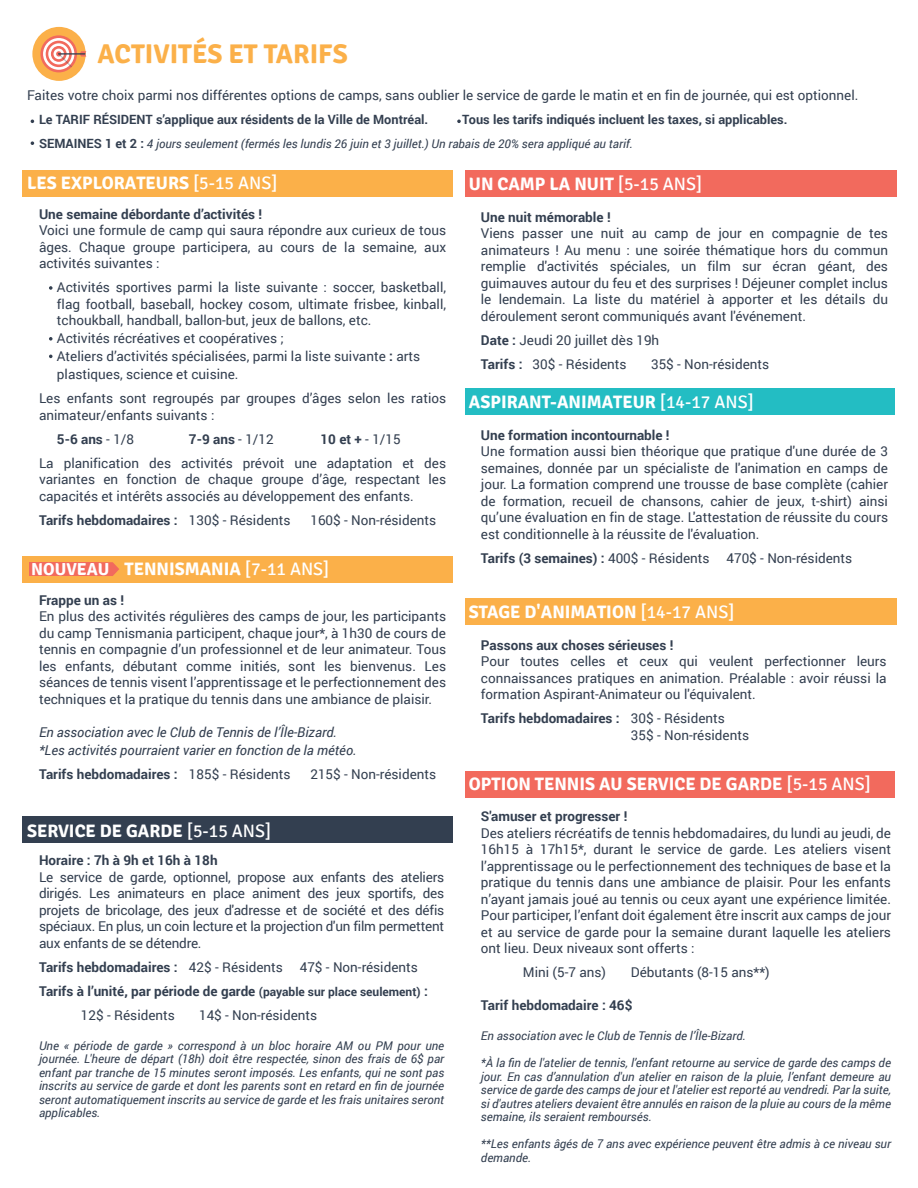
<style>
.page{position:relative;width:918px;height:1188px;background:#fff}
.page>*{position:absolute;margin:0;border:0;box-sizing:border-box;transform-origin:0 0}
.t1{font:700 27px "Signika";color:#fbb049}
.t2{font:700 18px "Signika";color:#fff}
.t3{font:700 17.25px "Signika";color:#fff}
.t4{font:13.5px/16.5px "Roboto";color:#333f50;text-align:justify}
.t5{font:700 13.5px "Roboto";color:#333f50}
.t6{font:italic 13.5px/18px "Roboto";color:#333f50}
.t7{font:700 12.75px "Roboto";color:#333f50}
.t8{font:italic 12px/13.5px "Roboto";color:#333f50;text-align:justify}
.s1{font-weight:700;font-style:normal;font-size:12.75px}
.s2{font-weight:400}
.s3{font-weight:700}
.s4{font-size:12px}
</style>
<div class="page">
<div style="left:22px;top:816px;width:431px;height:27px;background:#333f50"></div>
<div style="left:465px;top:170px;width:431px;height:27px;background:#f26a5d"></div>
<div style="left:465px;top:598px;width:432px;height:27px;background:#fbb049"></div>
<div style="left:32px;top:27px;width:54px;height:54px;background:#fbb049;border-radius:50%"></div>
<svg style="left:40px;top:35px;width:37px;height:37px"></svg>
<svg style="left:43px;top:38px;width:43px;height:34px"></svg>
<div style="left:22px;top:170px;width:431px;height:27px;background:#fbb049"></div>
<div style="left:22px;top:556px;width:431px;height:27px;background:#fbb049"></div>
<svg style="left:49px;top:286px;width:4px;height:4px"></svg>
<svg style="left:49px;top:355px;width:4px;height:3px"></svg>
<svg style="left:49px;top:337px;width:4px;height:4px"></svg>
<div style="left:465px;top:388px;width:430px;height:27px;background:#23bdc3"></div>
<div style="left:465px;top:771px;width:430px;height:27px;background:#f26a5d"></div>
<svg style="left:31px;top:141px;width:3px;height:4px"></svg>
<svg style="left:457px;top:120px;width:4px;height:3px"></svg>
<div style="left:29px;top:562px;width:69px;height:14px;background:#f26a5d"></div>
<svg style="left:98px;top:562px;width:21px;height:14px"></svg>
<h1 class="t1" style="left:97px;top:38px;width:252px">ACTIVITÉS ET TARIFS</h1>
<p class="t4" style="left:27px;top:87px;width:833px">Faites votre choix parmi nos différentes options de camps, sans oublier le service de garde le matin et en fin de journée, qui est optionnel.</p>
<p class="t7" style="left:39px;top:111px;width:391px">Le TARIF RÉSIDENT s’applique aux résidents de la Ville de Montréal.</p>
<p class="t7" style="left:462px;top:111px;width:327px">Tous les tarifs indiqués incluent les taxes, si applicables.</p>
<p class="t8" style="left:39px;top:137px;width:595px"><span class="s1">SEMAINES 1 et 2 :</span> 4 jours seulement (fermés les lundis 26 juin et 3 juillet.) Un rabais de 20% sera appliqué au tarif.</p>
<h2 class="t2" style="left:27px;top:172px;width:252px">LES EXPLORATEURS <span class="s2">[5-15 ANS]</span></h2>
<p class="t5" style="left:39px;top:204px;width:225px">Une semaine débordante d’activités !</p>
<p class="t4" style="left:39px;top:222px;width:409px">Voici une formule de camp qui saura répondre aux curieux de tous âges. Chaque groupe participera, au cours de la semaine, aux activités suivantes :</p>
<p class="t4" style="left:57px;top:279px;width:391px">Activités sportives parmi la liste suivante : soccer, basketball, flag football, baseball, hockey cosom, ultimate frisbee, kinball, tchoukball, handball, ballon-but, jeux de ballons, etc.</p>
<p class="t4" style="left:57px;top:329px;width:365px;line-height:18px;text-align:left">Activités récréatives et coopératives ;<br>Ateliers d’activités spécialisées, parmi la liste suivante <span class="s3">:</span> arts plastiques, science et cuisine.</p>
<p class="t4" style="left:39px;top:390px;width:409px">Les enfants sont regroupés par groupes d’âges selon les ratios animateur/enfants suivants :</p>
<p class="t5" style="left:57px;top:429px;width:79px">5-6 ans <span class="s2">- 1/8</span></p>
<p class="t5" style="left:189px;top:429px;width:86px">7-9 ans <span class="s2">- 1/12</span></p>
<p class="t4" style="left:39px;top:426px;width:409px;line-height:24px;text-indent:281px"><span class="s3">10 et +</span> - 1/15<br>La planification des activités prévoit une adaptation et des</p>
<p class="t4" style="left:39px;top:471px;width:409px">variantes en fonction de chaque groupe d’âge, respectant les capacités et intérêts associés au développement des enfants.</p>
<p class="t5" style="left:39px;top:510px;width:253px">Tarifs hebdomadaires : <span class="s2">130$ - Résidents</span></p>
<p class="t4" style="left:310px;top:511px;width:127px">160$ - Non-résidents</p>
<p class="t3" style="left:31px;top:559px;width:80px">NOUVEAU</p>
<h2 class="t2" style="left:125px;top:559px;width:206px">TENNISMANIA <span class="s2">[7-11 ANS]</span></h2>
<p class="t5" style="left:39px;top:590px;width:87px">Frappe un as !</p>
<p class="t4" style="left:39px;top:607px;width:409px">En plus des activités régulières des camps de jour, les participants du camp Tennismania participent, chaque jour*, à 1h30 de cours de tennis en compagnie d’un professionnel et de leur animateur. Tous les enfants, débutant comme initiés, sont les bienvenus. Les séances de tennis visent l’apprentissage et le perfectionnement des techniques et la pratique du tennis dans une ambiance de plaisir.</p>
<p class="t6" style="left:39px;top:722px;width:319px">En association avec le Club de Tennis de l’Île-Bizard. *Les activités pourraient varier en fonction de la météo.</p>
<p class="t5" style="left:39px;top:764px;width:253px">Tarifs hebdomadaires : <span class="s2">185$ - Résidents</span></p>
<p class="t4" style="left:310px;top:765px;width:127px">215$ - Non-résidents</p>
<h2 class="t2" style="left:27px;top:820px;width:246px">SERVICE DE GARDE <span class="s2">[5-15 ANS]</span></h2>
<p class="t5" style="left:39px;top:851px;width:180px">Horaire : 7h à 9h et 16h à 18h</p>
<p class="t4" style="left:39px;top:868px;width:407px">Le service de garde, optionnel, propose aux enfants des ateliers dirigés. Les animateurs en place animent des jeux sportifs, des projets de bricolage, des jeux d'adresse et de société et des défis spéciaux. En plus, un coin lecture et la projection d'un film permettent aux enfants de se détendre.</p>
<p class="t4" style="left:39px;top:958px;width:380px"><span class="s3">Tarifs hebdomadaires :</span> 42$ - Résidents 47$ - Non-résidents</p>
<p class="t5" style="left:39px;top:981px;width:391px">Tarifs à l’unité, par période de garde <span class="s4">(payable sur place seulement)</span> :</p>
<p class="t4" style="left:81px;top:1006px;width:95px">12$ - Résidents</p>
<p class="t4" style="left:199px;top:1006px;width:120px">14$ - Non-résidents</p>
<p class="t8" style="left:39px;top:1038px;width:407px">Une « période de garde » correspond à un bloc horaire AM ou PM pour une journée. L'heure de départ (18h) doit être respectée, sinon des frais de 6$ par enfant par tranche de 15 minutes seront imposés. Les enfants, qui ne sont pas inscrits au service de garde et dont les parents sont en retard en fin de journée seront automatiquement inscrits au service de garde et les frais unitaires seront applicables.</p>
<h2 class="t2" style="left:469px;top:173px;width:235px">UN CAMP LA NUIT <span class="s2">[5-15 ANS]</span></h2>
<p class="t5" style="left:481px;top:207px;width:131px">Une nuit mémorable !</p>
<p class="t4" style="left:481px;top:225px;width:409px">Viens passer une nuit au camp de jour en compagnie de tes animateurs ! Au menu : une soirée thématique hors du commun remplie d'activités spéciales, un film sur écran géant, des guimauves autour du feu et des surprises ! Déjeuner complet inclus le lendemain. La liste du matériel à apporter et les détails du déroulement seront communiqués avant l'événement.</p>
<p class="t4" style="left:481px;top:327px;width:180px;line-height:24px"><span class="s3">Date :</span> Jeudi 20 juillet dès 19h<br><span class="s3">Tarifs :</span> 30$ - Résidents</p>
<p class="t4" style="left:651px;top:355px;width:120px">35$ - Non-résidents</p>
<h2 class="t2" style="left:469px;top:391px;width:286px">ASPIRANT-ANIMATEUR <span class="s2">[14-17 ANS]</span></h2>
<p class="t5" style="left:481px;top:425px;width:190px">Une formation incontournable !</p>
<p class="t4" style="left:481px;top:443px;width:409px">Une formation aussi bien théorique que pratique d'une durée de 3 semaines, donnée par un spécialiste de l'animation en camps de jour. La formation comprend une trousse de base complète (cahier de formation, recueil de chansons, cahier de jeux, t-shirt) ainsi qu’une évaluation en fin de stage. L'attestation de réussite du cours est conditionnelle à la réussite de l'évaluation.</p>
<p class="t4" style="left:481px;top:549px;width:373px"><span class="s3">Tarifs (3 semaines) :</span> 400$ - Résidents 470$ - Non-résidents</p>
<h2 class="t2" style="left:469px;top:601px;width:267px">STAGE D'ANIMATION <span class="s2">[14-17 ANS]</span></h2>
<p class="t5" style="left:481px;top:635px;width:194px">Passons aux choses sérieuses !</p>
<p class="t4" style="left:481px;top:653px;width:407px">Pour toutes celles et ceux qui veulent perfectionner leurs connaissances pratiques en animation. Préalable : avoir réussi la formation Aspirant-Animateur ou l'équivalent.</p>
<p class="t4" style="left:631px;top:710px;width:120px;text-indent:-150px"><span class="s3">Tarifs hebdomadaires :</span> 30$ - Résidents<br>35$ - Non-résidents</p>
<h2 class="t2" style="left:469px;top:773px;width:404px">OPTION TENNIS AU SERVICE DE GARDE <span class="s2">[5-15 ANS]</span></h2>
<p class="t5" style="left:481px;top:807px;width:148px">S'amuser et progresser !</p>
<p class="t4" style="left:481px;top:824px;width:412px">Des ateliers récréatifs de tennis hebdomadaires, du lundi au jeudi, de 16h15 à 17h15*, durant le service de garde. Les ateliers visent l’apprentissage ou le perfectionnement des techniques de base et la pratique du tennis dans une ambiance de plaisir. Pour les enfants n’ayant jamais joué au tennis ou ceux ayant une expérience limitée.<br>Pour participer, l’enfant doit également être inscrit aux camps de jour et au service de garde pour la semaine durant laquelle les ateliers ont lieu. Deux niveaux sont offerts :</p>
<p class="t4" style="left:523px;top:964px;width:85px">Mini (5-7 ans)</p>
<p class="t4" style="left:631px;top:964px;width:140px">Débutants (8-15 ans**)</p>
<p class="t5" style="left:481px;top:996px;width:153px">Tarif hebdomadaire : 46$</p>
<p class="t8" style="left:481px;top:1029px;width:266px">En association avec le Club de Tennis de l’Île-Bizard.</p>
<p class="t8" style="left:481px;top:1056px;width:412px">*À la fin de l'atelier de tennis, l’enfant retourne au service de garde des camps de jour. En cas d’annulation d'un atelier en raison de la pluie, l’enfant demeure au service de garde des camps de jour et l'atelier est reporté au vendredi. Par la suite, si d'autres ateliers devaient être annulés en raison de la pluie au cours de la même semaine, ils seraient remboursés.</p>
<p class="t8" style="left:481px;top:1137px;width:412px">**Les enfants âgés de 7 ans avec expérience peuvent être admis à ce niveau sur demande.</p>
</div>
